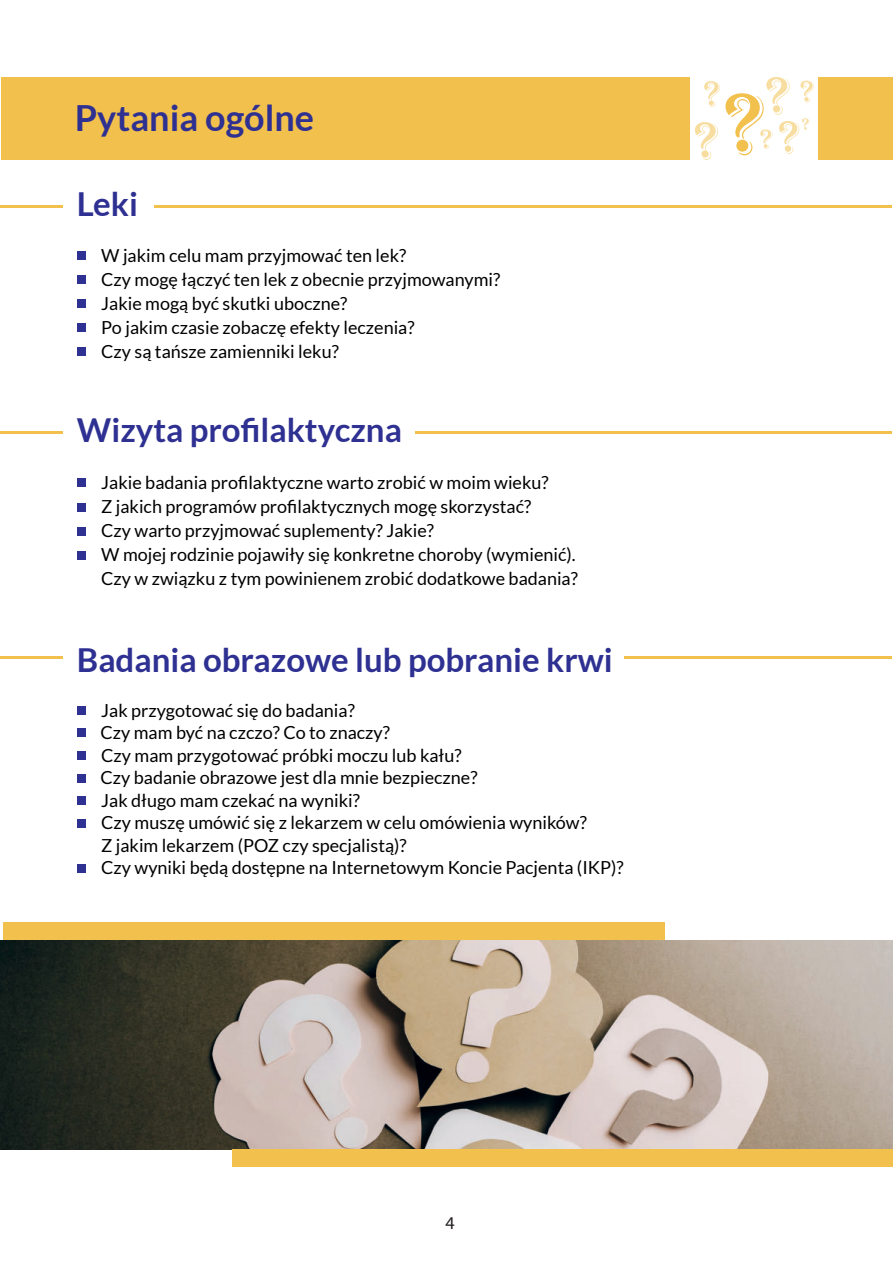
<style>
.page{position:relative;width:893px;height:1263px;background:#fff}
.page>*{position:absolute;margin:0;border:0;box-sizing:border-box;transform-origin:0 0}
.t1{font:700 36px "Lato";color:#2e3092}
.t2{font:700 33px "Lato";color:#2e3092}
.t3{font:18px/24px "Lato";color:#000001}
.t4{font:18px "Myriad Pro";color:#231f20}
</style>
<div class="page">
<img style="left:0;top:940px;width:893px;height:209px">
<hr style="left:1px;top:205px;width:891px;height:2px;background:#f2c04c">
<div style="left:63px;top:191px;width:91px;height:35px;background:#fff"></div>
<hr style="left:1px;top:431px;width:891px;height:2px;background:#f2c04c">
<div style="left:63px;top:417px;width:351px;height:34px;background:#fff"></div>
<hr style="left:1px;top:657px;width:891px;height:2px;background:#f2c04c">
<div style="left:63px;top:643px;width:560px;height:34px;background:#fff"></div>
<div style="left:1px;top:77px;width:892px;height:83px;background:#f2c04c"></div>
<div style="left:691px;top:60px;width:127px;height:131px;background:#fff"></div>
<div style="left:77px;top:251px;width:9px;height:9px;background:#2e3092"></div>
<div style="left:77px;top:275px;width:9px;height:9px;background:#2e3092"></div>
<div style="left:77px;top:299px;width:9px;height:9px;background:#2e3092"></div>
<div style="left:77px;top:323px;width:9px;height:9px;background:#2e3092"></div>
<div style="left:77px;top:347px;width:9px;height:9px;background:#2e3092"></div>
<div style="left:77px;top:478px;width:9px;height:9px;background:#2e3092"></div>
<div style="left:77px;top:503px;width:9px;height:9px;background:#2e3092"></div>
<div style="left:77px;top:527px;width:9px;height:9px;background:#2e3092"></div>
<div style="left:77px;top:551px;width:9px;height:9px;background:#2e3092"></div>
<div style="left:77px;top:706px;width:9px;height:8px;background:#2e3092"></div>
<div style="left:77px;top:728px;width:9px;height:9px;background:#2e3092"></div>
<div style="left:77px;top:774px;width:9px;height:8px;background:#2e3092"></div>
<svg style="left:695px;top:77px;width:119px;height:83px"></svg>
<div style="left:232px;top:1149px;width:661px;height:18px;background:#f2c04c"></div>
<div style="left:3px;top:922px;width:661px;height:18px;background:#f2c04c"></div>
<div style="left:77px;top:751px;width:9px;height:9px;background:#2e3092"></div>
<div style="left:77px;top:819px;width:9px;height:9px;background:#2e3092"></div>
<div style="left:77px;top:864px;width:9px;height:9px;background:#2e3092"></div>
<div style="left:77px;top:796px;width:9px;height:9px;background:#2e3092"></div>
<h1 class="t1" style="left:75px;top:97px;width:241px">Pytania ogólne</h1>
<h2 class="t2" style="left:77px;top:185px;width:63px">Leki</h2>
<p class="t3" style="left:101px;top:243px;width:400px">W jakim celu mam przyjmować ten lek?<br>Czy mogę łączyć ten lek z obecnie przyjmowanymi?<br>Jakie mogą być skutki uboczne?<br>Po jakim czasie zobaczę efekty leczenia?<br>Czy są tańsze zamienniki leku?</p>
<h2 class="t2" style="left:77px;top:411px;width:327px">Wizyta profilaktyczna</h2>
<p class="t3" style="left:101px;top:470px;width:478px">Jakie badania profilaktyczne warto zrobić w moim wieku?<br>Z jakich programów profilaktycznych mogę skorzystać?<br>Czy warto przyjmować suplementy? Jakie?<br>W mojej rodzinie pojawiły się konkretne choroby (wymienić).<br>Czy w związku z tym powinienem zrobić dodatkowe badania?</p>
<h2 class="t2" style="left:77px;top:641px;width:537px">Badania obrazowe lub pobranie krwi</h2>
<p class="t3" style="left:101px;top:698px;width:255px">Jak przygotować się do badania?</p>
<p class="t3" style="left:101px;top:721px;width:362px;line-height:22.5px;text-indent:-24px">- Czy mam być na czczo? Co to znaczy?<br>Czy mam przygotować próbki moczu lub kału?</p>
<p class="t3" style="left:101px;top:766px;width:524px;line-height:22.5px;text-indent:-24px">- Czy badanie obrazowe jest dla mnie bezpieczne?<br>Jak długo mam czekać na wyniki?<br>Czy muszę umówić się z lekarzem w celu omówienia wyników?<br>Z jakim lekarzem (POZ czy specjalistą)?<br>Czy wyniki będą dostępne na Internetowym Koncie Pacjenta (IKP)?</p>
<p class="t4" style="left:445px;top:1216px;width:11px">4</p>
</div>
